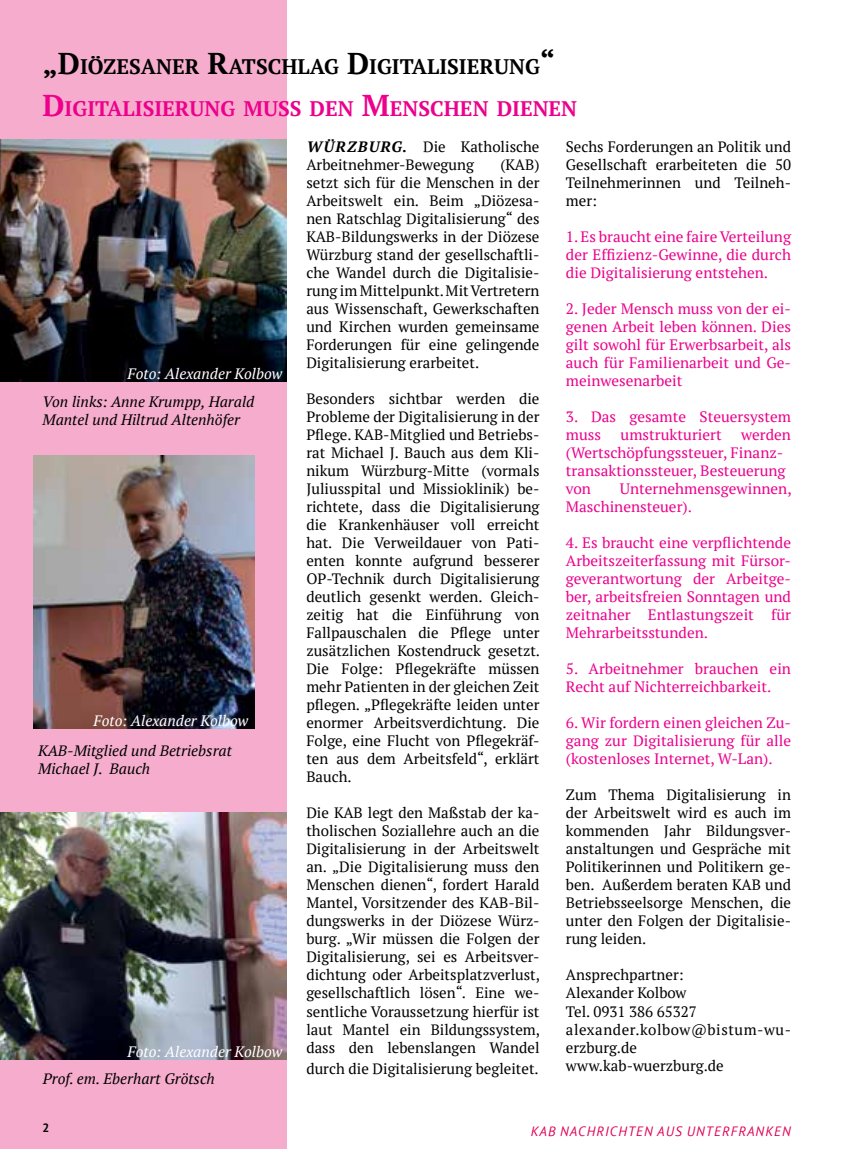
<style>
.page{position:relative;width:851px;height:1149px;background:#fff}
.page>*{position:absolute;margin:0;border:0;box-sizing:border-box;transform-origin:0 0}
.t1{font:700 21px/42.5px "PT Serif";color:#ec008c}
.t2{font:15px/18px "PT Serif";color:#000;text-align:justify}
.t3{font:15px/18px "PT Serif";color:#ec008c;text-align:justify}
.t4{font:italic 15px/18px "PT Serif";color:#000}
.t5{font:italic 15px "PT Serif";color:#fff}
.t6{font:italic 13.5px "PT Sans";letter-spacing:.08em;color:#df0055}
.t7{font:700 12px "PT Sans";color:#000}
.s1{font-size:30px;color:#000}
.s2{color:#000}
.s3{font-size:30px}
.s4{font-weight:700;font-style:italic}
</style>
<div class="page">
<div style="left:0;top:0;width:286px;height:1148px;background:#f6adcd"></div>
<img style="left:33px;top:455px;width:221px;height:273px">
<img style="left:0;top:812px;width:286px;height:247px">
<img style="left:0;top:140px;width:286px;height:242px">
<h1 class="t1" style="left:43px;top:45px;width:536px"><span class="s1">„D</span><span class="s2">IÖZESANER</span> <span class="s1">R</span><span class="s2">ATSCHLAG</span> <span class="s1">D</span><span class="s2">IGITALISIERUNG</span><span class="s1">“<br></span><span class="s3">D</span>IGITALISIERUNG MUSS DEN <span class="s3">M</span>ENSCHEN DIENEN</h1>
<p class="t2" style="left:306px;top:137px;width:235px"><span class="s4">WÜRZBURG.</span> Die Katholische<br>Arbeitnehmer-Bewegung</p>
<p class="t2" style="left:566px;top:137px;width:226px">Sechs Forderungen an Politik und Gesellschaft erarbeiteten die 50<br>Teilnehmerinnen und Teilneh&shy;mer:</p>
<p class="t3" style="left:566px;top:227px;width:227px">1. Es braucht eine faire Verteilung der Effizienz-Gewinne, die durch die Digitalisierung entstehen.</p>
<p class="t3" style="left:566px;top:299px;width:227px">2. Jeder Mensch muss von der ei&shy;genen Arbeit leben können. Dies gilt sowohl für Erwerbsarbeit, als auch für Familienarbeit und Ge&shy;meinwesenarbeit</p>
<p class="t3" style="left:566px;top:407px;width:226px">3. Das gesamte Steuersystem muss</p>
<p class="t2" style="left:306px;top:155px;width:235px;text-indent:194px">(KAB) setzt sich für die Menschen in der Arbeitswelt ein. Beim „Diözesa&shy;nen Ratschlag Digitalisierung“ des KAB-Bildungswerks in der Diözese Würzburg stand der gesellschaftli&shy;che Wandel durch die Digitalisie&shy;rung im Mittelpunkt. Mit Vertretern aus Wissenschaft, Gewerkschaften und Kirchen wurden gemeinsame Forderungen für eine gelingende Digitalisierung erarbeitet.</p>
<p class="t2" style="left:306px;top:389px;width:235px">Besonders sichtbar werden die Probleme der Digitalisierung in der Pflege. KAB-Mitglied und Betriebs&shy;rat Michael J. Bauch aus dem Kli&shy;nikum Würzburg-Mitte (vormals Juliusspital und Missioklinik) be&shy;richtete, dass die Digitalisierung die Krankenhäuser voll erreicht hat. Die Verweildauer von Pati&shy;enten konnte aufgrund besserer OP-Technik durch Digitalisierung deutlich gesenkt werden. Gleich&shy;zeitig hat die Einführung von Fallpauschalen die Pflege unter zusätzlichen Kostendruck gesetzt.<br>Die Folge: Pflegekräfte müssen mehr Patienten in der gleichen Zeit pflegen. „Pflegekräfte leiden unter enormer Arbeitsverdichtung. Die Folge, eine Flucht von Pflegekräf&shy;ten aus dem Arbeitsfeld“, erklärt Bauch.</p>
<p class="t2" style="left:306px;top:803px;width:235px">Die KAB legt den Maßstab der ka&shy;tholischen Soziallehre auch an die Digitalisierung in der Arbeitswelt an. „Die Digitalisierung muss den Menschen dienen“, fordert Harald Mantel, Vorsitzender des KAB-Bil&shy;dungswerks in der Diözese Würz&shy;burg. „Wir müssen die Folgen der Digitalisierung, sei es Arbeitsver&shy;dichtung oder Arbeitsplatzverlust, gesellschaftlich lösen“. Eine we&shy;sentliche Voraussetzung hierfür ist laut Mantel ein Bildungssystem, dass den lebenslangen Wandel</p>
<p class="t2" style="left:306px;top:1059px;width:234px">durch die Digitalisierung begleitet.</p>
<p class="t5" style="left:128px;top:364px;width:156px">Foto: Alexander Kolbow</p>
<p class="t4" style="left:43px;top:392px;width:213px">Von links: Anne Krumpp, Harald<br>Mantel und Hiltrud Altenhöfer</p>
<p class="t3" style="left:566px;top:425px;width:227px;text-align:left;text-indent:175px">werden (Wertschöpfungssteuer, Finanz&shy;transaktionssteuer, Besteuerung von</p>
<p class="t3" style="left:620px;top:425px;width:103px">umstrukturiert</p>
<p class="t3" style="left:566px;top:479px;width:227px;text-indent:54px">Unternehmensgewinnen,<br>Maschinensteuer).</p>
<p class="t3" style="left:566px;top:533px;width:227px">4. Es braucht eine verpflichtende Arbeitszeiterfassung mit Fürsor&shy;geverantwortung der Arbeitge&shy;ber, arbeitsfreien Sonntagen und zeitnaher Entlastungszeit für Mehrarbeitsstunden.</p>
<p class="t3" style="left:566px;top:659px;width:226px">5. Arbeitnehmer brauchen ein<br>Recht auf Nichterreichbarkeit.</p>
<p class="t3" style="left:566px;top:713px;width:227px">6. Wir fordern einen gleichen Zu&shy;gang zur Digitalisierung für alle (kostenloses Internet, W-Lan).</p>
<p class="t2" style="left:566px;top:785px;width:227px">Zum Thema Digitalisierung in der Arbeitswelt wird es auch im kommenden Jahr Bildungsver&shy;anstaltungen und Gespräche mit Politikerinnen und Politikern ge&shy;ben. Außerdem beraten KAB und Betriebsseelsorge Menschen, die unter den Folgen der Digitalisie&shy;rung leiden.</p>
<p class="t2" style="left:566px;top:965px;width:227px;text-align:left">Ansprechpartner:<br>Alexander Kolbow<br>Tel. 0931 386 65327 alexander.kolbow@bistum-wu&shy;erzburg.de www.kab-wuerzburg.de</p>
<p class="t5" style="left:94px;top:711px;width:156px">Foto: Alexander Kolbow</p>
<p class="t4" style="left:38px;top:741px;width:195px">KAB-Mitglied und Betriebsrat<br>Michael J. Bauch</p>
<p class="t5" style="left:128px;top:1041px;width:156px">Foto: Alexander Kolbow</p>
<p class="t4" style="left:43px;top:1068px;width:173px">Prof. em. Eberhart Grötsch</p>
<p class="t7" style="left:43px;top:1119px;width:8px">2</p>
<p class="t6" style="left:531px;top:1122px;width:227px">KAB NACHRICHTEN AUS UN TERFRANK</p>
<p class="t6" style="left:774px;top:1122px;width:17px">EN</p>
</div>
